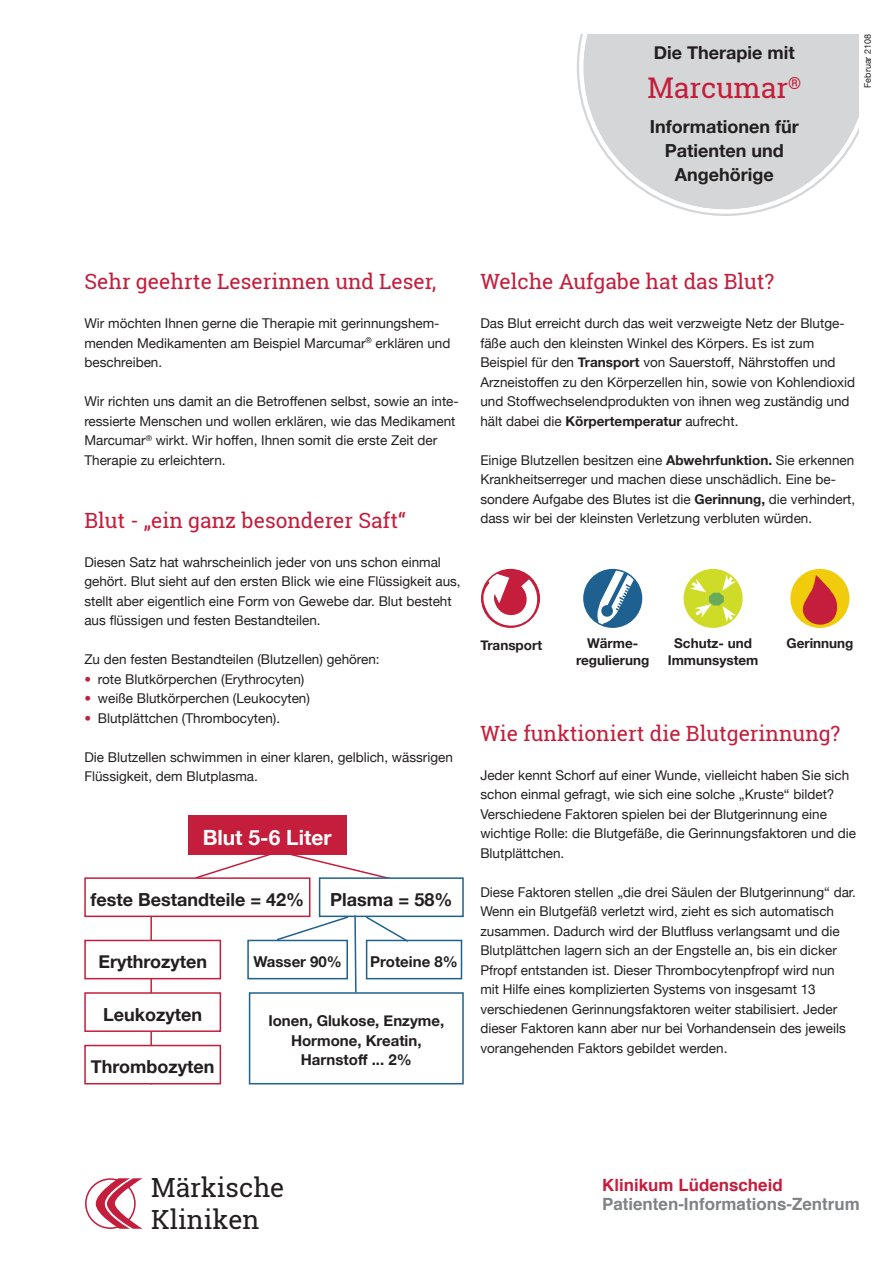
<style>
.page{position:relative;width:893px;height:1263px;background:#fff}
.page>*{position:absolute;margin:0;border:0;box-sizing:border-box;transform-origin:0 0}
.t1{font:28.5px "Roboto Slab";color:#c41e3c}
.t2{font:26.4px/31.7px "Roboto Slab";color:#231f20}
.t3{font:21px "Roboto Slab";color:#c41e3c}
.t4{font:700 21px "Helvetica Neue";color:#fff}
.t5{font:700 18px/24px "Helvetica Neue";color:#231f20;text-align:center}
.t6{font:700 16.95px "Helvetica";color:#808285}
.t7{font:700 16.95px "Helvetica";color:#c41e3c}
.t8{font:700 15px/19.5px "Helvetica Neue";color:#231f20;text-align:center}
.t9{font:13.5px/19.5px "Helvetica Neue";color:#231f20}
.t10{font:700 13.5px/16.5px "Helvetica Neue";color:#231f20;text-align:center}
.t11{font:9px "Helvetica Neue";color:#231f20}
.s1{font-weight:700}
</style>
<div class="page">
<svg style="left:577px;top:34px;width:193px;height:182px"></svg>
<svg style="left:584px;top:34px;width:275px;height:175px;background:#dbdbdc"></svg>
<svg style="left:85px;top:1178px;width:58px;height:51px"></svg>
<div style="left:188px;top:815px;width:158px;height:40px;background:#c41e3c"></div>
<div style="left:84px;top:877px;width:226px;height:40px;border:2px solid #c41e3c"></div>
<div style="left:84px;top:940px;width:137px;height:39px;border:2px solid #c41e3c"></div>
<div style="left:366px;top:940px;width:96px;height:39px;border:2px solid #1e6190"></div>
<div style="left:249px;top:992px;width:215px;height:92px;border:2px solid #1e6190"></div>
<div style="left:84px;top:992px;width:137px;height:40px;border:2px solid #c41e3c"></div>
<div style="left:84px;top:1045px;width:137px;height:39px;border:2px solid #c41e3c"></div>
<div style="left:319px;top:877px;width:145px;height:40px;border:2px solid #1e6190"></div>
<svg style="left:150px;top:851px;width:260px;height:234px"></svg>
<svg style="left:482px;top:570px;width:57px;height:57px"></svg>
<div style="left:481px;top:569px;width:59px;height:59px;border:2px solid #c41e3c;border-radius:50%"></div>
<div style="left:791px;top:570px;width:58px;height:57px;background:#f1cc0c;border-radius:50%"></div>
<svg style="left:803px;top:575px;width:35px;height:49px"></svg>
<div style="left:790px;top:569px;width:59px;height:59px;border:2px solid #f1cc0c;border-radius:50%"></div>
<div style="left:584px;top:570px;width:57px;height:57px;background:#1e6190;border-radius:50%"></div>
<svg style="left:595px;top:570px;width:45px;height:57px"></svg>
<div style="left:583px;top:569px;width:59px;height:59px;border:2px solid #1e6190;border-radius:50%"></div>
<div style="left:684px;top:570px;width:58px;height:57px;background:#cedc28;border-radius:50%"></div>
<svg style="left:688px;top:572px;width:49px;height:53px"></svg>
<div style="left:684px;top:569px;width:59px;height:59px;border:2px solid #cedc28;border-radius:50%"></div>
<h3 class="t5" style="left:654px;top:41px;width:142px">Die Therapie mit</h3>
<h1 class="t1" style="left:647px;top:68px;width:155px">Marcumar<sup>®</sup></h1>
<h3 class="t5" style="left:650px;top:115px;width:150px">Informationen für<br>Patienten und<br>Angehörige</h3>
<p class="t11" style="left:861px;top:88px;width:55px;rotate:-90deg">Februar 2108</p>
<h3 class="t3" style="left:84px;top:267px;width:354px">Sehr geehrte Leserinnen und Leser,</h3>
<p class="t9" style="left:84px;top:314px;width:367px">Wir möchten Ihnen gerne die Therapie mit gerinnungshem&shy;menden Medikamenten am Beispiel Marcumar<sup>®</sup> erklären und beschreiben.</p>
<p class="t9" style="left:84px;top:392px;width:376px">Wir richten uns damit an die Betroffenen selbst, sowie an inte&shy;ressierte Menschen und wollen erklären, wie das Medikament Marcumar<sup>®</sup> wirkt. Wir hoffen, Ihnen somit die erste Zeit der Therapie zu erleichtern.</p>
<h3 class="t3" style="left:84px;top:506px;width:323px">Blut - „ein ganz besonderer Saft“</h3>
<p class="t9" style="left:84px;top:553px;width:378px">Diesen Satz hat wahrscheinlich jeder von uns schon einmal gehört. Blut sieht auf den ersten Blick wie eine Flüssigkeit aus, stellt aber eigentlich eine Form von Gewebe dar. Blut besteht aus flüssigen und festen Bestandteilen.</p>
<p class="t9" style="left:98px;top:650px;width:283px;text-indent:-14px">Zu den festen Bestandteilen (Blutzellen) gehören: rote Blutkörperchen (Erythrocyten)<br>weiße Blutkörperchen (Leukocyten)<br>Blutplättchen (Thrombocyten).</p>
<p class="t9" style="left:84px;top:748px;width:370px">Die Blutzellen schwimmen in einer klaren, gelblich, wässrigen<br>Flüssigkeit, dem Blutplasma.</p>
<h3 class="t4" style="left:203px;top:821px;width:131px">Blut 5-6 Liter</h3>
<h3 class="t5" style="left:90px;top:888px;width:215px">feste Bestandteile = 42%</h3>
<h3 class="t5" style="left:330px;top:888px;width:124px">Plasma = 58%</h3>
<h3 class="t5" style="left:98px;top:950px;width:110px">Erythrozyten</h3>
<p class="t8" style="left:253px;top:952px;width:90px">Wasser 90%</p>
<p class="t8" style="left:370px;top:952px;width:89px">Proteine 8%</p>
<h3 class="t5" style="left:103px;top:1003px;width:101px">Leukozyten</h3>
<h3 class="t5" style="left:91px;top:1055px;width:125px">Thrombozyten</h3>
<p class="t8" style="left:268px;top:1011px;width:177px">Ionen, Glukose, Enzyme,<br>Hormone, Kreatin,<br>Harnstoff ... 2%</p>
<h3 class="t3" style="left:480px;top:267px;width:295px">Welche Aufgabe hat das Blut?</h3>
<p class="t9" style="left:480px;top:314px;width:376px">Das Blut erreicht durch das weit verzweigte Netz der Blutge&shy;fäße auch den kleinsten Winkel des Körpers. Es ist zum Beispiel für den <span class="s1">Transport</span> von Sauerstoff, Nährstoffen und Arzneistoffen zu den Körperzellen hin, sowie von Kohlendioxid und Stoffwechselendprodukten von ihnen weg zuständig und hält dabei die <span class="s1">Körpertemperatur</span> aufrecht.</p>
<p class="t9" style="left:480px;top:451px;width:376px">Einige Blutzellen besitzen eine <span class="s1">Abwehrfunktion.</span> Sie erkennen Krankheitserreger und machen diese unschädlich. Eine be&shy;sondere Aufgabe des Blutes ist die <span class="s1">Gerinnung,</span> die verhindert, dass wir bei der kleinsten Verletzung verbluten würden.</p>
<p class="t10" style="left:480px;top:638px;width:63px">Transport</p>
<p class="t10" style="left:576px;top:635px;width:75px">Wärme&shy;regulierung</p>
<p class="t10" style="left:668px;top:635px;width:92px">Schutz- und<br>Immunsystem</p>
<p class="t10" style="left:786px;top:635px;width:69px">Gerinnung</p>
<h3 class="t3" style="left:480px;top:719px;width:361px">Wie funktioniert die Blutgerinnung?</h3>
<p class="t9" style="left:480px;top:766px;width:377px">Jeder kennt Schorf auf einer Wunde, vielleicht haben Sie sich schon einmal gefragt, wie sich eine solche „Kruste“ bildet?<br>Verschiedene Faktoren spielen bei der Blutgerinnung eine wichtige Rolle: die Blutgefäße, die Gerinnungsfaktoren und die Blutplättchen.</p>
<p class="t9" style="left:480px;top:883px;width:377px">Diese Faktoren stellen „die drei Säulen der Blutgerinnung“ dar.<br>Wenn ein Blutgefäß verletzt wird, zieht es sich automatisch zusammen. Dadurch wird der Blutfluss verlangsamt und die Blutplättchen lagern sich an der Engstelle an, bis ein dicker Pfropf entstanden ist. Dieser Thrombocytenpfropf wird nun mit Hilfe eines komplizierten Systems von insgesamt 13 verschiedenen Gerinnungsfaktoren weiter stabilisiert. Jeder dieser Faktoren kann aber nur bei Vorhandensein des jeweils vorangehenden Faktors gebildet werden.</p>
<h2 class="t2" style="left:151px;top:1171px;width:135px">Märkische<br>Kliniken</h2>
<p class="t7" style="left:602px;top:1171px;width:182px">Klinikum Lüdenscheid</p>
<p class="t6" style="left:602px;top:1190px;width:259px">Patienten-Informations-Zentrum</p>
</div>
